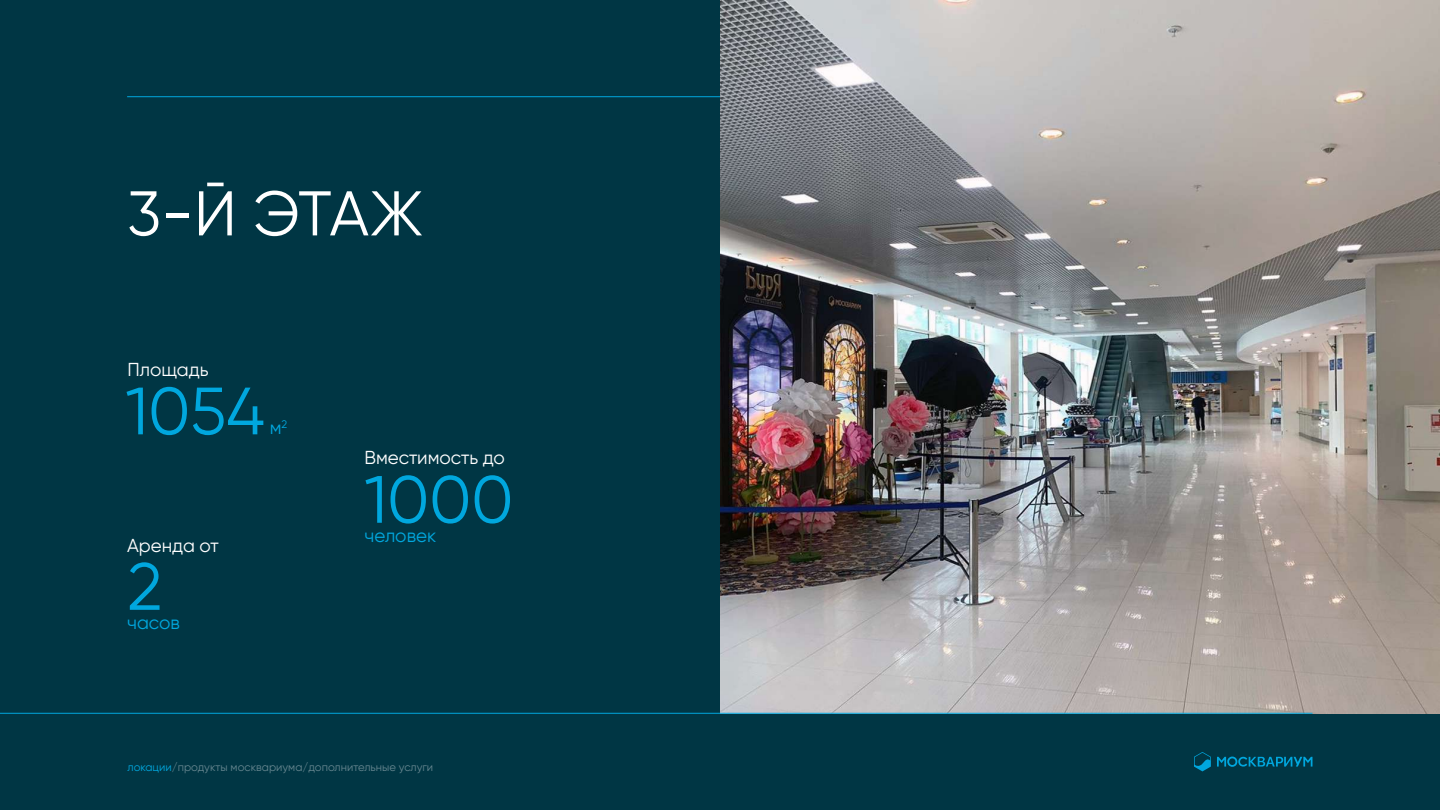
<style>
.page{position:relative;width:1440px;height:810px;background:#003644}
.page>*{position:absolute;margin:0;border:0;box-sizing:border-box;transform-origin:0 0}
.t1{font:66.75px "Gilroy";color:#00a7de}
.t2{font:63px "Gilroy";color:#fff}
.t3{font:18.75px "Gilroy";color:#fff}
.t4{font:18.75px "Gilroy";color:#00a7de}
.t5{font:11.25px "Gilroy";color:#66868f}
.s1{color:#00a7de}
</style>
<div class="page">
<hr style="left:127px;top:96px;width:1313px;height:1px;background:#00a7de">
<svg style="left:1194px;top:752px;width:17px;height:19px"></svg>
<svg style="left:1217px;top:757px;width:95px;height:10px"></svg>
<img style="left:720px;top:0;width:720px;height:714px">
<hr style="left:0;top:713px;width:1312px;height:1px;background:#00a7de">
<h2 class="t2" style="left:128px;top:175px;width:297px">3-Й ЭТАЖ</h2>
<h3 class="t3" style="left:128px;top:358px;width:83px">Площадь</h3>
<h1 class="t1" style="left:126px;top:370px;width:141px">1054</h1>
<h3 class="t4" style="left:270px;top:416px;width:19px">м<sup>2</sup></h3>
<h3 class="t3" style="left:127px;top:534px;width:93px">Аренда от</h3>
<h1 class="t1" style="left:127px;top:546px;width:37px">2</h1>
<h3 class="t4" style="left:127px;top:611px;width:54px">часов</h3>
<h3 class="t3" style="left:364px;top:446px;width:142px">Вместимость до</h3>
<h1 class="t1" style="left:364px;top:459px;width:150px">1000</h1>
<h3 class="t4" style="left:364px;top:524px;width:73px">человек</h3>
<p class="t5" style="left:128px;top:761px;width:307px"><span class="s1">локации</span>/продукты москвариума/дополнительные услуги</p>
</div>
